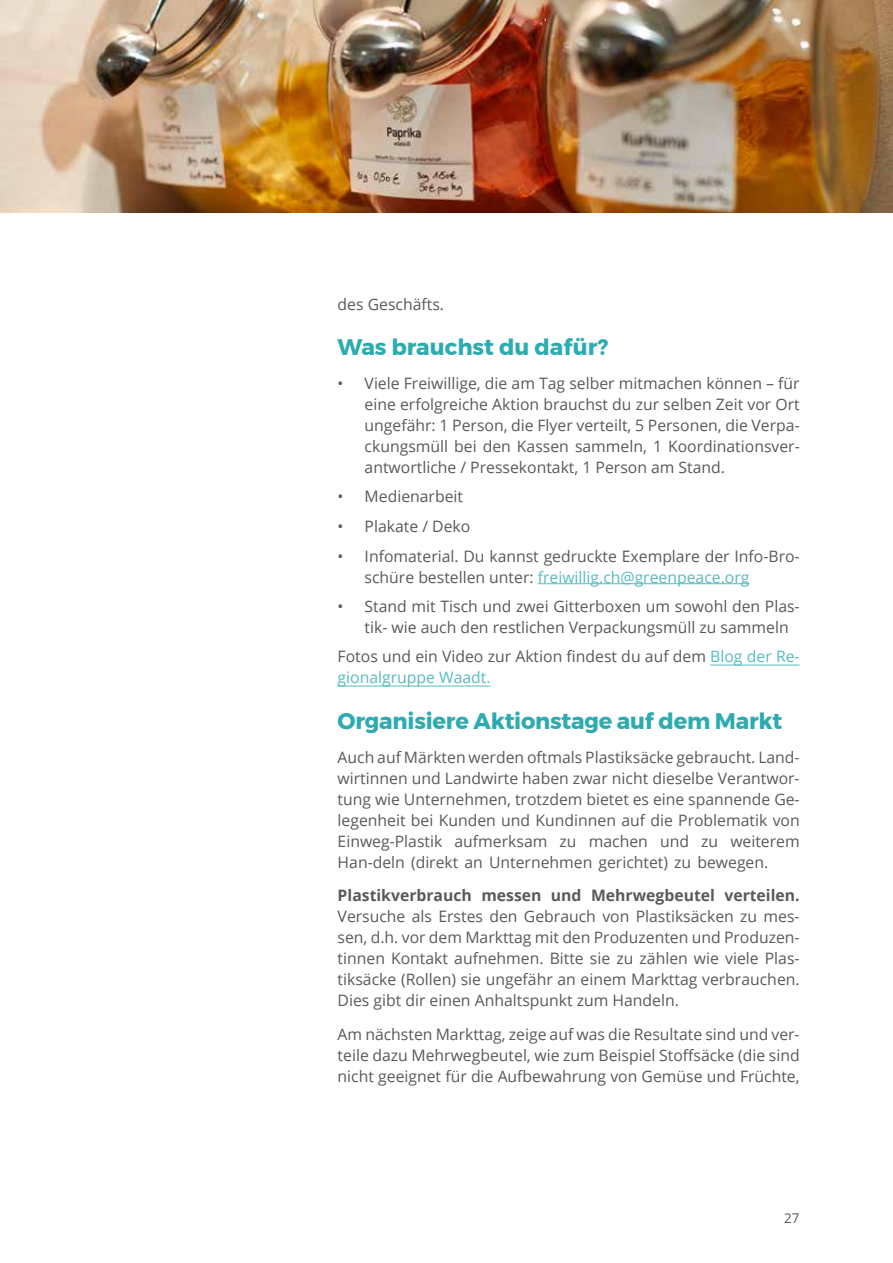
<style>
.page{position:relative;width:893px;height:1263px;background:#fff}
.page>*{position:absolute;margin:0;border:0;box-sizing:border-box;transform-origin:0 0}
.t1{font:700 22.5px "Montserrat";letter-spacing:-.01em;color:#2cabb1}
.t2{font:15.75px/21px "Open Sans";color:#58595b;text-align:justify}
.t3{font:700 15.75px "Open Sans";color:#58595b}
.t4{font:13.5px "Open Sans";color:#58595b}
.s1{color:#56bcc1}
</style>
<div class="page">
<hr style="left:538px;top:583px;width:211px;height:1px;background:#56bcc1">
<hr style="left:338px;top:686px;width:153px;height:1px;background:#56bcc1">
<hr style="left:710px;top:665px;width:90px;height:1px;background:#56bcc1">
<img style="left:0;top:0;width:893px;height:213px">
<p class="t2" style="left:338px;top:293px;width:108px">des Geschäfts.</p>
<h1 class="t1" style="left:338px;top:329px;width:272px">Was brauchst du dafür?</h1>
<p class="t2" style="left:365px;top:372px;width:437px;text-indent:-27px">• Viele Freiwillige, die am Tag selber mitmachen können – für eine erfolgreiche Aktion brauchst du zur selben Zeit vor Ort ungefähr: 1 Person, die Flyer verteilt, 5 Personen, die Verpa&shy;ckungsmüll bei den Kassen sammeln, 1 Koordinationsver&shy;antwortliche / Pressekontakt, 1 Person am Stand.</p>
<p class="t2" style="left:338px;top:486px;width:127px">• Medienarbeit</p>
<p class="t2" style="left:338px;top:515px;width:134px">• Plakate / Deko</p>
<p class="t2" style="left:365px;top:545px;width:437px;text-indent:-27px">• Infomaterial. Du kannst gedruckte Exemplare der Info-Bro&shy;schüre bestellen unter: <span class="s1">freiwillig.ch@greenpeace.org</span></p>
<p class="t2" style="left:365px;top:595px;width:437px;text-indent:-27px">• Stand mit Tisch und zwei Gitterboxen um sowohl den Plas&shy;tik- wie auch den restlichen Verpackungsmüll zu sammeln</p>
<p class="t2" style="left:338px;top:646px;width:463px">Fotos und ein Video zur Aktion findest du auf dem <span class="s1">Blog der Re&shy;gionalgruppe Waadt.</span></p>
<h1 class="t1" style="left:338px;top:703px;width:446px">Organisiere Aktionstage auf dem Markt</h1>
<p class="t2" style="left:338px;top:746px;width:464px">Auch auf Märkten werden oftmals Plastiksäcke gebraucht. Land&shy;wirtinnen und Landwirte haben zwar nicht dieselbe Verantwor&shy;tung wie Unternehmen, trotzdem bietet es eine spannende Ge&shy;legenheit bei Kunden und Kundinnen auf die Problematik von Einweg-Plastik aufmerksam zu machen und zu weiterem Han-deln (direkt an Unternehmen gerichtet) zu bewegen.</p>
<p class="t3" style="left:338px;top:885px;width:464px">Plastikverbrauch messen und Mehrwegbeutel verteilen.</p>
<p class="t2" style="left:338px;top:906px;width:464px">Versuche als Erstes den Gebrauch von Plastiksäcken zu mes&shy;sen, d.h. vor dem Markttag mit den Produzenten und Produzen&shy;tinnen Kontakt aufnehmen. Bitte sie zu zählen wie viele Plas&shy;tiksäcke (Rollen) sie ungefähr an einem Markttag verbrauchen.<br>Dies gibt dir einen Anhaltspunkt zum Handeln.</p>
<p class="t2" style="left:338px;top:1023px;width:464px">Am nächsten Markttag, zeige auf was die Resultate sind und ver&shy;teile dazu Mehrwegbeutel, wie zum Beispiel Stoffsäcke (die sind nicht geeignet für die Aufbewahrung von Gemüse und Früchte,</p>
<p class="t4" style="left:784px;top:1209px;width:17px">27</p>
</div>
